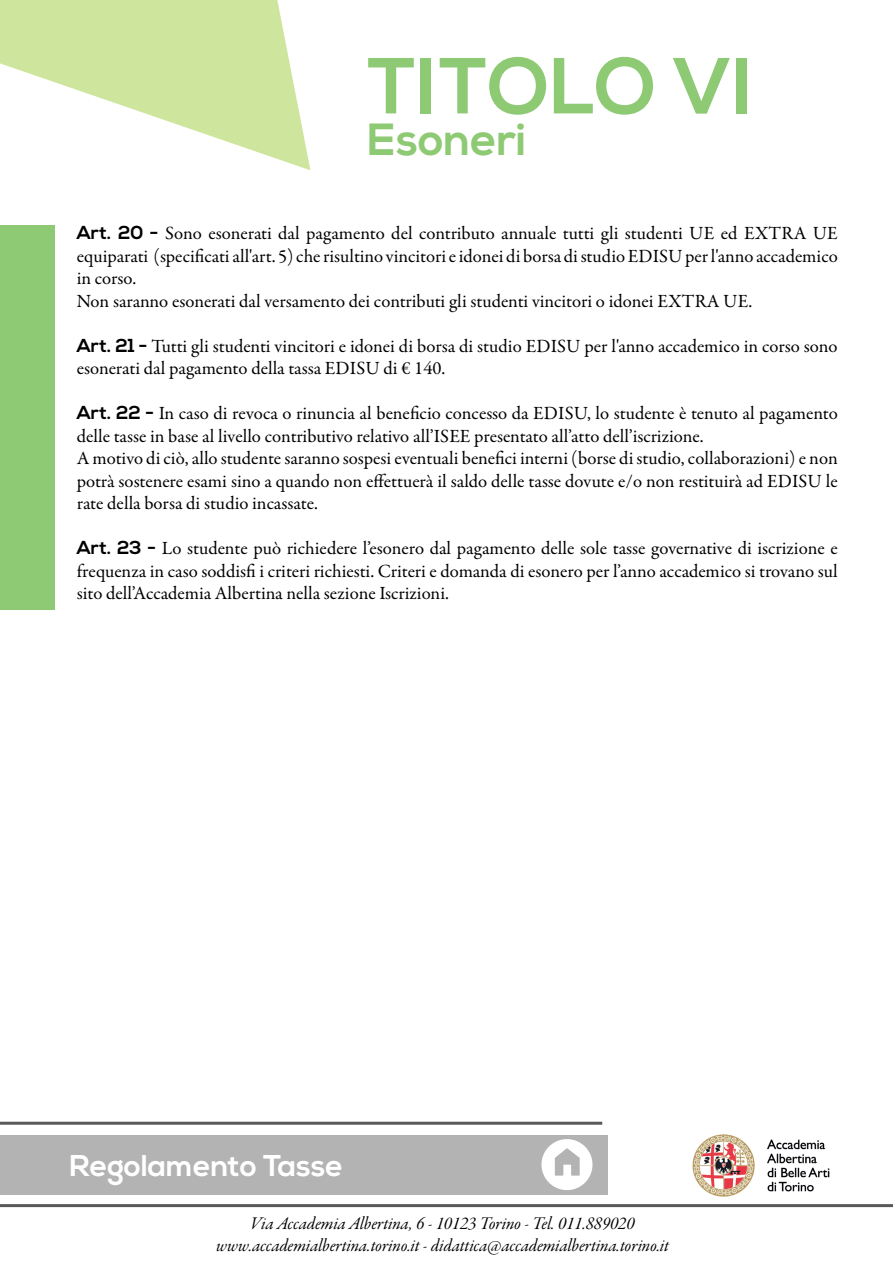
<style>
.page{position:relative;width:893px;height:1263px;background:#fff}
.page>*{position:absolute;margin:0;border:0;box-sizing:border-box;transform-origin:0 0}
.t1{font:700 79.2px "Nexa";color:#8eca74}
.t2{font:700 45px "Nexa";color:#8eca74}
.t3{font:700 30px "Nexa";color:#fff}
.t4{font:18.75px/22.5px "Garamond Premr Pro";color:#000}
.t5{font:18px/21.6px "Garamond Premr Pro It Subh";color:#000;text-align:center}
.s1{font-family:"Nexa";font-weight:700}
</style>
<div class="page">
<div style="left:0;top:1135px;width:608px;height:59px;background:#b3b3b3"></div>
<hr style="left:0;top:1122px;width:602px;height:3px;background:#58595b">
<svg style="left:0;top:0;width:310px;height:170px;fill:#cee59d"></svg>
<img style="left:692px;top:1134px;width:138px;height:63px">
<hr style="left:0;top:1204px;width:893px;height:3px;background:#58595b">
<svg style="left:541px;top:1139px;width:51px;height:51px"></svg>
<div style="left:0;top:225px;width:54px;height:385px;background:#8eca74"></div>
<h1 class="t1" style="left:367px;top:40px;width:387px">TITOLO VI</h1>
<h2 class="t2" style="left:367px;top:114px;width:161px">Esoneri</h2>
<p class="t4" style="left:77px;top:222px;width:763px"><span class="s1">Art. 20 -</span> Sono esonerati dal pagamento del contributo annuale tutti gli studenti UE ed EXTRA UE equiparati (specificati all'art. 5) che risultino vincitori e idonei di borsa di studio EDISU per l'anno accademico in corso.<br>Non saranno esonerati dal versamento dei contributi gli studenti vincitori o idonei EXTRA UE.</p>
<p class="t4" style="left:77px;top:335px;width:762px"><span class="s1">Art. 21 -</span> Tutti gli studenti vincitori e idonei di borsa di studio EDISU per l'anno accademico in corso sono esonerati dal pagamento della tassa EDISU di € 140.</p>
<p class="t4" style="left:77px;top:402px;width:763px"><span class="s1">Art. 22 -</span> In caso di revoca o rinuncia al beneficio concesso da EDISU, lo studente è tenuto al pagamento delle tasse in base al livello contributivo relativo all’ISEE presentato all’atto dell’iscrizione.<br>A motivo di ciò, allo studente saranno sospesi eventuali benefici interni (borse di studio, collaborazioni) e non potrà sostenere esami sino a quando non effettuerà il saldo delle tasse dovute e/o non restituirà ad EDISU le rate della borsa di studio incassate.</p>
<p class="t4" style="left:77px;top:537px;width:763px;text-align:justify"><span class="s1">Art. 23 -</span> Lo studente può richiedere l’esonero dal pagamento delle sole tasse governative di iscrizione e frequenza in caso soddisfi i criteri richiesti. Criteri e domanda di esonero per l’anno accademico si trovano sul sito dell’Accademia Albertina nella sezione Iscrizioni.</p>
<h3 class="t3" style="left:70px;top:1148px;width:275px">Regolamento Tasse</h3>
<p class="t5" style="left:216px;top:1214px;width:454px">Via Accademia Albertina, 6 - 10123 Torino - Tel. 011.889020 www.accademialbertina.torino.it - didattica@accademialbertina.torino.it</p>
</div>
